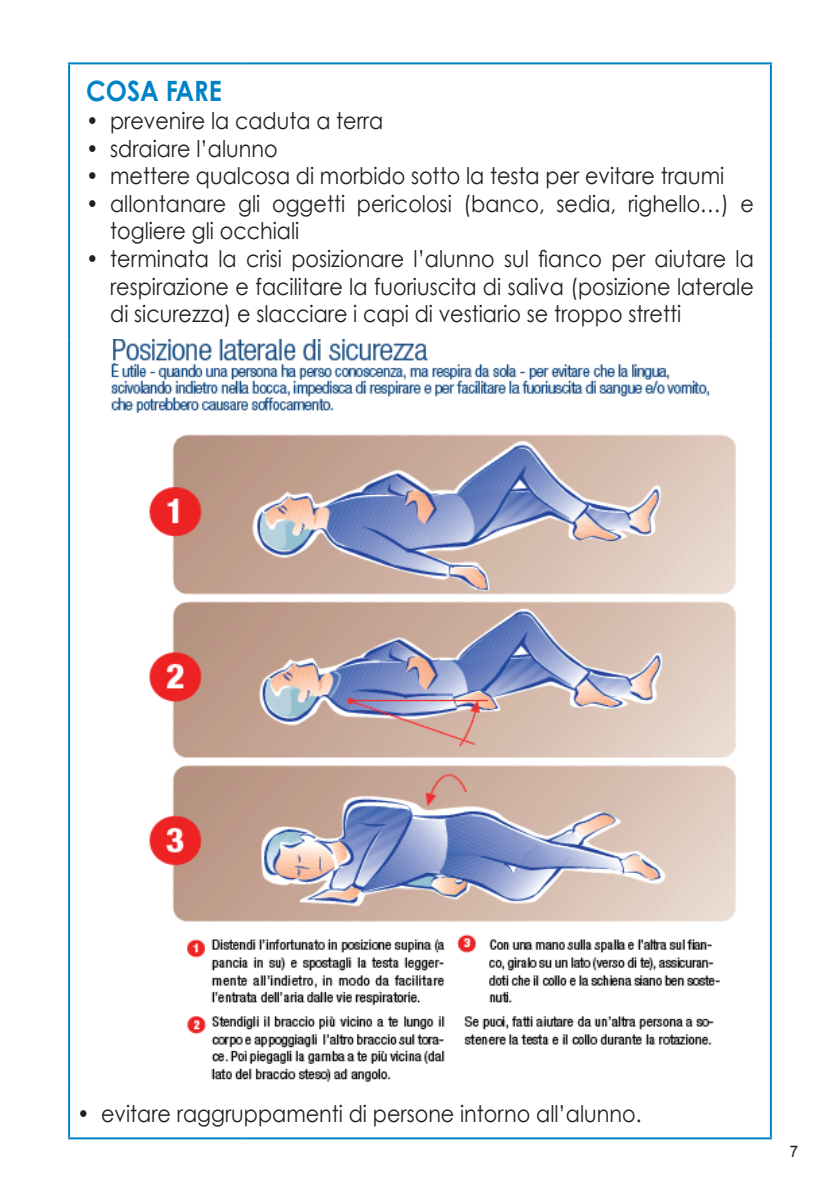
<style>
.page{position:relative;width:840px;height:1191px;background:#fff}
.page>*{position:absolute;margin:0;border:0;box-sizing:border-box;transform-origin:0 0}
.t1{font:700 28px "Century Gothic";color:#0082c7;scale:.9 1}
.t2{font:23px/27.6px "Century Gothic";color:#231f20;scale:.9 1}
.t3{font:16px "Arial";color:#231f20;scale:.95 1}
</style>
<div class="page">
<hr style="left:68px;top:62px;width:174px;height:2px;background:#0082c7">
<hr style="left:68px;top:64px;width:2px;height:275px;background:#0082c7">
<hr style="left:242px;top:62px;width:529px;height:2px;background:#0082c7">
<hr style="left:769px;top:64px;width:2px;height:275px;background:#0082c7">
<hr style="left:68px;top:339px;width:2px;height:749px;background:#0082c7">
<hr style="left:769px;top:339px;width:2px;height:749px;background:#0082c7">
<hr style="left:68px;top:1088px;width:2px;height:49px;background:#0082c7">
<hr style="left:769px;top:1088px;width:2px;height:49px;background:#0082c7">
<hr style="left:68px;top:1137px;width:174px;height:2px;background:#0082c7">
<hr style="left:242px;top:1137px;width:529px;height:2px;background:#0082c7">
<img style="left:111px;top:339px;width:625px;height:743px">
<p class="t1" style="left:86px;top:74px;width:152px">COSA FARE</p>
<p class="t2" style="left:86px;top:107px;width:331px">• prevenire la caduta a terra</p>
<p class="t2" style="left:86px;top:134px;width:214px">• sdraiare l’alunno</p>
<p class="t2" style="left:86px;top:162px;width:710px">• mettere qualcosa di morbido sotto la testa per evitare traumi</p>
<p class="t2" style="left:110px;top:189px;width:716px;text-indent:-24px">• allontanare gli oggetti pericolosi (banco, sedia, righello…) e togliere gli occhiali</p>
<p class="t2" style="left:110px;top:245px;width:716px;text-align:justify;text-indent:-24px">• terminata la crisi posizionare l’alunno sul fianco per aiutare la respirazione e facilitare la fuoriuscita di saliva (posizione laterale di sicurezza) e slacciare i capi di vestiario se troppo stretti</p>
<p class="t2" style="left:77px;top:1099px;width:628px">• evitare raggruppamenti di persone intorno all’alunno.</p>
<p class="t3" style="left:789px;top:1141px;width:10px">7</p>
</div>
